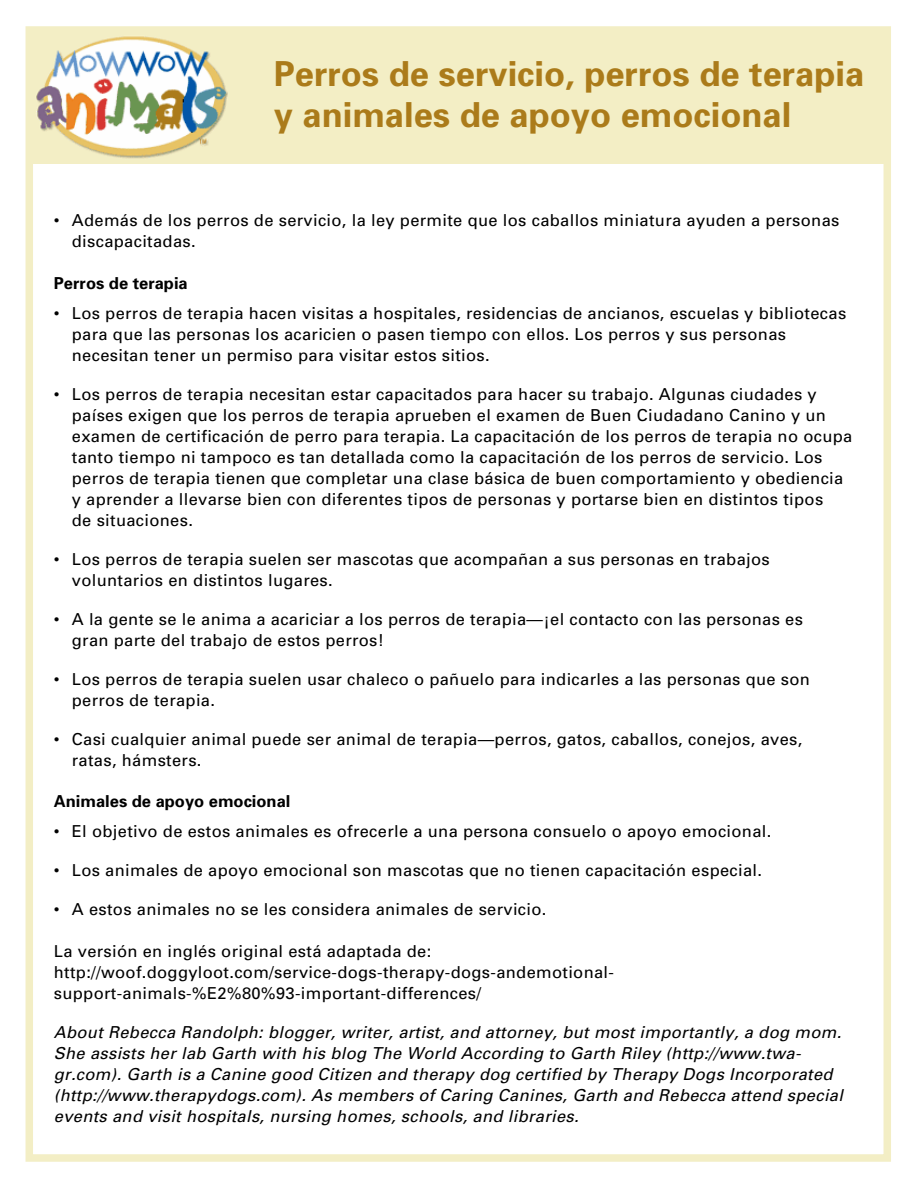
<style>
.page{position:relative;width:918px;height:1188px;background:#fff}
.page>*{position:absolute;margin:0;border:0;box-sizing:border-box;transform-origin:0 0}
.t1{font:700 34.5px/41.4px "Univers";color:#ab7b1a}
.t2{font:16.5px/21px "Univers";letter-spacing:.02em;color:#000}
.t3{font:italic 16.5px/21px "Univers";letter-spacing:.02em;color:#000}
.t4{font:700 16.5px "Univers";color:#000}
</style>
<div class="page">
<div style="left:29px;top:30px;width:861px;height:134px;background:#f3eec5"></div>
<img style="left:36px;top:36px;width:192px;height:123px">
<div style="left:26px;top:26px;width:865px;height:1136px;border:8px solid #f3eec5"></div>
<h1 class="t1" style="left:274px;top:53px;width:592px">Perros de servicio, perros de terapia y animales de apoyo emocional</h1>
<p class="t2" style="left:72px;top:210px;width:769px;text-indent:-18px">• Además de los perros de servicio, la ley permite que los caballos miniatura ayuden a personas discapacitadas.</p>
<p class="t4" style="left:54px;top:273px;width:135px">Perros de terapia</p>
<p class="t2" style="left:72px;top:303px;width:776px;text-indent:-18px">• Los perros de terapia hacen visitas a hospitales, residencias de ancianos, escuelas y bibliotecas para que las personas los acaricien o pasen tiempo con ellos. Los perros y sus personas necesitan tener un permiso para visitar estos sitios.</p>
<p class="t2" style="left:72px;top:384px;width:782px;text-indent:-18px">• Los perros de terapia necesitan estar capacitados para hacer su trabajo. Algunas ciudades y países exigen que los perros de terapia aprueben el examen de Buen Ciudadano Canino y un examen de certificación de perro para terapia. La capacitación de los perros de terapia no ocupa tanto tiempo ni tampoco es tan detallada como la capacitación de los perros de servicio. Los perros de terapia tienen que completar una clase básica de buen comportamiento y obediencia y aprender a llevarse bien con diferentes tipos de personas y portarse bien en distintos tipos<br>de situaciones.</p>
<p class="t2" style="left:72px;top:549px;width:699px;text-indent:-18px">• Los perros de terapia suelen ser mascotas que acompañan a sus personas en trabajos voluntarios en distintos lugares.</p>
<p class="t2" style="left:72px;top:609px;width:733px;text-indent:-18px">• A la gente se le anima a acariciar a los perros de terapia—¡el contacto con las personas es gran parte del trabajo de estos perros!</p>
<p class="t2" style="left:72px;top:669px;width:740px;text-indent:-18px">• Los perros de terapia suelen usar chaleco o pañuelo para indicarles a las personas que son perros de terapia.</p>
<p class="t2" style="left:72px;top:729px;width:732px;text-indent:-18px">• Casi cualquier animal puede ser animal de terapia—perros, gatos, caballos, conejos, aves, ratas, hámsters.</p>
<p class="t4" style="left:54px;top:791px;width:238px">Animales de apoyo emocional</p>
<p class="t2" style="left:54px;top:821px;width:719px">• El objetivo de estos animales es ofrecerle a una persona consuelo o apoyo emocional.</p>
<p class="t2" style="left:54px;top:860px;width:710px">• Los animales de apoyo emocional son mascotas que no tienen capacitación especial.</p>
<p class="t2" style="left:54px;top:899px;width:494px">• A estos animales no se les considera animales de servicio.</p>
<p class="t2" style="left:54px;top:941px;width:562px">La versión en inglés original está adaptada de: http://woof.doggyloot.com/service-dogs-therapy-dogs-andemotional&shy;support-animals-%E2%80%93-important-differences/</p>
<p class="t3" style="left:54px;top:1022px;width:791px">About Rebecca Randolph: blogger, writer, artist, and attorney, but most importantly, a dog mom.<br>She assists her lab Garth with his blog The World According to Garth Riley (http://www.twa&shy;gr.com). Garth is a Canine good Citizen and therapy dog certified by Therapy Dogs Incorporated (http://www.therapydogs.com). As members of Caring Canines, Garth and Rebecca attend special events and visit hospitals, nursing homes, schools, and libraries.</p>
</div>
